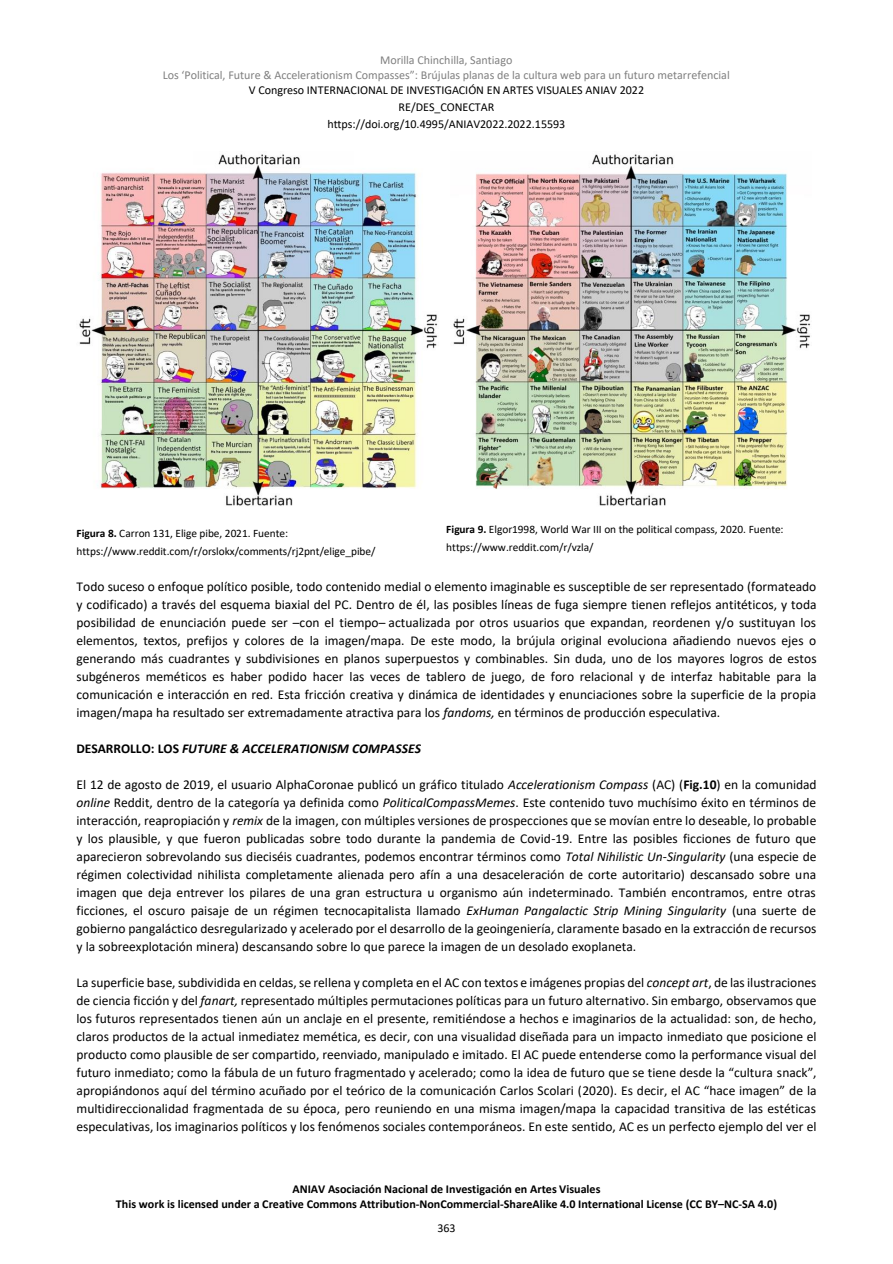
<style>
.page{position:relative;width:893px;height:1264px;background:#fff}
.page>*{position:absolute;margin:0;border:0;box-sizing:border-box;transform-origin:0 0}
.t1{font:13.5px/18px "Calibri";color:#000;text-align:justify}
.t2{font:italic 700 13.5px "Calibri";color:#000}
.t3{font:700 12px/14.9px "Calibri";color:#000;text-align:center}
.t4{font:12px/14.7px "Calibri";letter-spacing:-.005em;color:#808080;text-align:center}
.t5{font:12px/16.8px "Calibri";color:#000;text-align:center}
.t6{font:11.4px/18.1px "Calibri";color:#000}
.s1{font-weight:700}
.s2{font-style:italic}
.s3{font-style:normal}
</style>
<div class="page">
<img style="left:79px;top:154px;width:359px;height:352px">
<img style="left:453px;top:154px;width:358px;height:352px">
<p class="t4" style="left:163px;top:53px;width:568px">Morilla Chinchilla, Santiago<br>Los ‘Political, Future &amp; Accelerationism Compasses”: Brújulas planas de la cultura web para un futuro metarrefencial</p>
<p class="t5" style="left:249px;top:81px;width:397px">V Congreso INTERNACIONAL DE INVESTIGACIÓN EN ARTES VISUALES ANIAV 2022<br>RE/DES_CONECTAR<br>https://doi.org/10.4995/ANIAV2022.2022.15593</p>
<p class="t6" style="left:76px;top:524px;width:300px"><span class="s1">Figura 8.</span> Carron 131, Elige pibe, 2021. Fuente: https://www.reddit.com/r/orslokx/comments/rj2pnt/elige_pibe/</p>
<p class="t6" style="left:446px;top:519px;width:339px"><span class="s1">Figura 9.</span> Elgor1998, World War III on the political compass, 2020. Fuente: https://www.reddit.com/r/vzla/</p>
<p class="t1" style="left:76px;top:576px;width:741px">Todo suceso o enfoque político posible, todo contenido medial o elemento imaginable es susceptible de ser representado (formateado y codificado) a través del esquema biaxial del PC. Dentro de él, las posibles líneas de fuga siempre tienen reflejos antitéticos, y toda posibilidad de enunciación puede ser –con el tiempo– actualizada por otros usuarios que expandan, reordenen y/o sustituyan los elementos, textos, prefijos y colores de la imagen/mapa. De este modo, la brújula original evoluciona añadiendo nuevos ejes o generando más cuadrantes y subdivisiones en planos superpuestos y combinables. Sin duda, uno de los mayores logros de estos subgéneros meméticos es haber podido hacer las veces de tablero de juego, de foro relacional y de interfaz habitable para la comunicación e interacción en red. Esta fricción creativa y dinámica de identidades y enunciaciones sobre la superficie de la propia imagen/mapa ha resultado ser extremadamente atractiva para los <span class="s2">fandoms,</span> en términos de producción especulativa.</p>
<p class="t2" style="left:76px;top:742px;width:346px"><span class="s3">DESARROLLO: LOS</span> FUTURE &amp; ACCELERATIONISM COMPASSES</p>
<p class="t1" style="left:76px;top:775px;width:741px">El 12 de agosto de 2019, el usuario AlphaCoronae publicó un gráfico titulado <span class="s2">Accelerationism Compass</span> (AC) (<span class="s1">Fig.10</span>) en la comunidad <span class="s2">online</span> Reddit, dentro de la categoría ya definida como <span class="s2">PoliticalCompassMemes</span>. Este contenido tuvo muchísimo éxito en términos de interacción, reapropiación y <span class="s2">remix</span> de la imagen, con múltiples versiones de prospecciones que se movían entre lo deseable, lo probable y los plausible, y que fueron publicadas sobre todo durante la pandemia de Covid-19. Entre las posibles ficciones de futuro que aparecieron sobrevolando sus dieciséis cuadrantes, podemos encontrar términos como <span class="s2">Total Nihilistic Un-Singularity</span> (una especie de régimen colectividad nihilista completamente alienada pero afín a una desaceleración de corte autoritario) descansado sobre una imagen que deja entrever los pilares de una gran estructura u organismo aún indeterminado. También encontramos, entre otras ficciones, el oscuro paisaje de un régimen tecnocapitalista llamado <span class="s2">ExHuman Pangalactic Strip Mining Singularity</span> (una suerte de gobierno pangaláctico desregularizado y acelerado por el desarrollo de la geoingeniería, claramente basado en la extracción de recursos y la sobreexplotación minera) descansando sobre lo que parece la imagen de un desolado exoplaneta.</p>
<p class="t1" style="left:76px;top:973px;width:741px">La superficie base, subdividida en celdas, se rellena y completa en el AC con textos e imágenes propias del <span class="s2">concept art</span>, de las ilustraciones de ciencia ficción y del <span class="s2">fanart,</span> representado múltiples permutaciones políticas para un futuro alternativo. Sin embargo, observamos que los futuros representados tienen aún un anclaje en el presente, remitiéndose a hechos e imaginarios de la actualidad: son, de hecho, claros productos de la actual inmediatez memética, es decir, con una visualidad diseñada para un impacto inmediato que posicione el producto como plausible de ser compartido, reenviado, manipulado e imitado. El AC puede entenderse como la performance visual del futuro inmediato; como la fábula de un futuro fragmentado y acelerado; como la idea de futuro que se tiene desde la “cultura snack”, apropiándonos aquí del término acuñado por el teórico de la comunicación Carlos Scolari (2020). Es decir, el AC “hace imagen” de la multidireccionalidad fragmentada de su época, pero reuniendo en una misma imagen/mapa la capacidad transitiva de las estéticas especulativas, los imaginarios políticos y los fenómenos sociales contemporáneos. En este sentido, AC es un perfecto ejemplo del ver el</p>
<p class="t3" style="left:116px;top:1180px;width:662px">ANIAV Asociación Nacional de Investigación en Artes Visuales<br>This work is licensed under a Creative Commons Attribution-NonCommercial-ShareAlike 4.0 International License (CC BY–NC-SA 4.0)</p>
<p class="t5" style="left:437px;top:1218px;width:20px">363</p>
</div>
